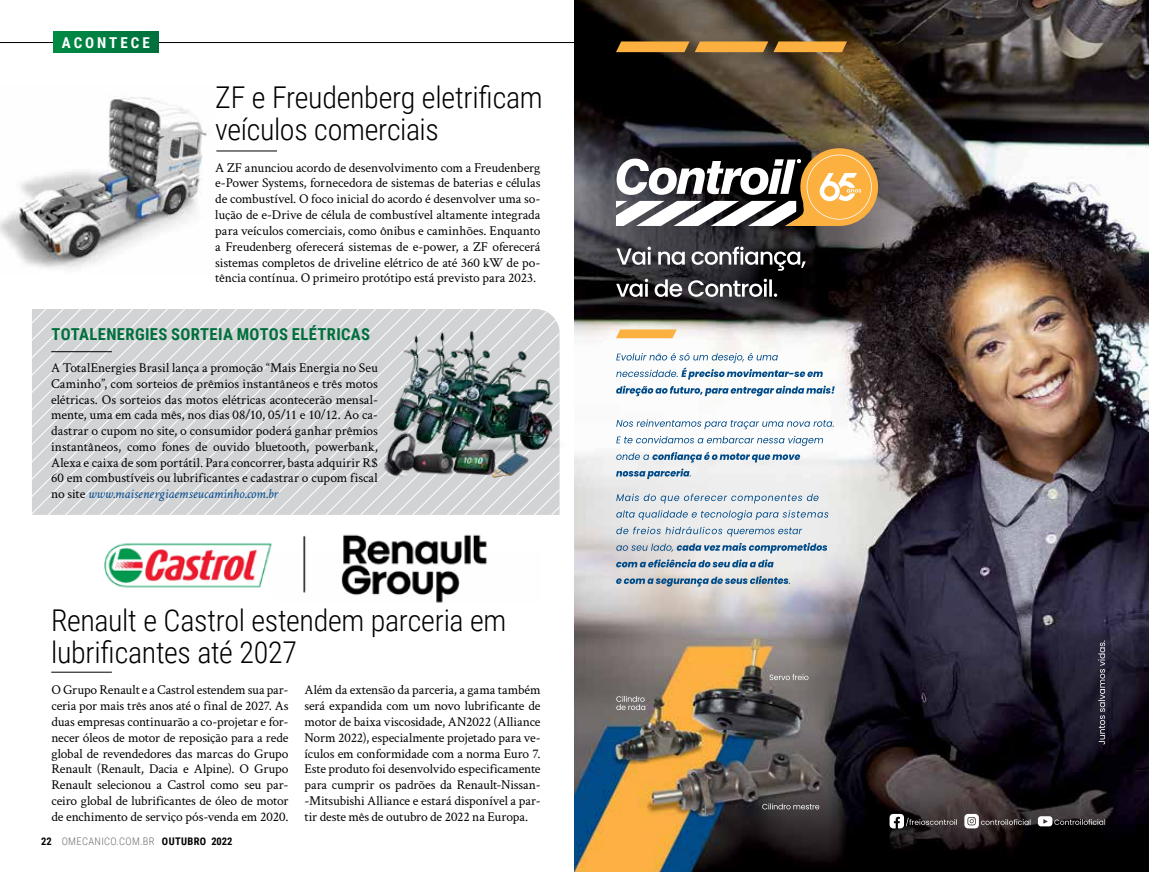
<style>
.page{position:relative;width:1149px;height:872px;background:#fff}
.page>*{position:absolute;margin:0;border:0;box-sizing:border-box;transform-origin:0 0}
.t1{font:300 30px/31.7px "Roboto Condensed";letter-spacing:-.01em;color:#000}
.t2{font:700 16.5px "Roboto Condensed";letter-spacing:.02em;color:#006f3d}
.t3{font:700 15px "Roboto Condensed";letter-spacing:.2em;color:#fff}
.t4{font:13.5px/15.9px "Crimson Text";letter-spacing:-.01em;color:#000;text-align:justify}
.t5{font:300 10.5px "Roboto Condensed";letter-spacing:.035em;color:#6d6e71}
.s1{font-style:italic;color:#004a8f}
.s2{font-weight:700;color:#000}
</style>
<div class="page">
<img style="left:0;top:97px;width:217px;height:171px">
<svg style="left:34px;top:309px;width:17px;height:206px;background:#d4d6d7"></svg>
<svg style="left:51px;top:309px;width:18px;height:206px;background:#d4d6d7"></svg>
<svg style="left:69px;top:309px;width:17px;height:206px;background:#d4d6d7"></svg>
<svg style="left:86px;top:309px;width:17px;height:206px;background:#d4d6d7"></svg>
<svg style="left:103px;top:309px;width:18px;height:206px;background:#d4d6d7"></svg>
<svg style="left:121px;top:309px;width:17px;height:206px;background:#d4d6d7"></svg>
<svg style="left:138px;top:309px;width:17px;height:206px;background:#d4d6d7"></svg>
<svg style="left:155px;top:309px;width:18px;height:206px;background:#d4d6d7"></svg>
<svg style="left:173px;top:309px;width:17px;height:206px;background:#d4d6d7"></svg>
<svg style="left:190px;top:309px;width:17px;height:206px;background:#d4d6d7"></svg>
<svg style="left:207px;top:309px;width:18px;height:206px;background:#d4d6d7"></svg>
<svg style="left:225px;top:309px;width:17px;height:206px;background:#d4d6d7"></svg>
<svg style="left:242px;top:309px;width:17px;height:206px;background:#d4d6d7"></svg>
<svg style="left:259px;top:309px;width:18px;height:206px;background:#d4d6d7"></svg>
<svg style="left:277px;top:309px;width:17px;height:206px;background:#d4d6d7"></svg>
<svg style="left:294px;top:309px;width:17px;height:206px;background:#d4d6d7"></svg>
<svg style="left:311px;top:309px;width:18px;height:206px;background:#d4d6d7"></svg>
<svg style="left:329px;top:309px;width:17px;height:206px;background:#d4d6d7"></svg>
<svg style="left:346px;top:309px;width:18px;height:206px;background:#d4d6d7"></svg>
<svg style="left:364px;top:309px;width:17px;height:206px;background:#d4d6d7"></svg>
<svg style="left:381px;top:309px;width:178px;height:206px;background:#d5d6d7"></svg>
<hr style="left:0;top:42px;width:574px;height:1px;background:#000">
<div style="left:53px;top:32px;width:105px;height:20px;background:linear-gradient(to right,#008b44,#00703d)"></div>
<hr style="left:216px;top:151px;width:61px;height:1px;background:#000">
<hr style="left:51px;top:351px;width:61px;height:1px;background:#000">
<img style="left:104px;top:534px;width:383px;height:69px">
<hr style="left:51px;top:672px;width:61px;height:1px;background:#000">
<img style="left:380px;top:329px;width:180px;height:149px">
<img style="left:574px;top:0;width:574px;height:872px">
<svg style="left:616px;top:576px;width:173px;height:10px;background:#94a9bb"></svg>
<svg style="left:616px;top:559px;width:157px;height:8px"></svg>
<svg style="left:616px;top:543px;width:210px;height:10px;background:#a0b5c7"></svg>
<svg style="left:616px;top:526px;width:185px;height:10px;background:#bfcdd8"></svg>
<svg style="left:616px;top:510px;width:212px;height:10px;background:#beccd8"></svg>
<svg style="left:616px;top:493px;width:202px;height:10px;background:#c2cfda"></svg>
<svg style="left:616px;top:468px;width:74px;height:11px"></svg>
<svg style="left:616px;top:452px;width:183px;height:10px"></svg>
<svg style="left:616px;top:436px;width:207px;height:10px"></svg>
<svg style="left:616px;top:419px;width:217px;height:10px"></svg>
<svg style="left:616px;top:386px;width:218px;height:10px"></svg>
<svg style="left:616px;top:353px;width:206px;height:26px"></svg>
<svg style="left:1097px;top:640px;width:7px;height:104px"></svg>
<svg style="left:616px;top:279px;width:161px;height:18px"></svg>
<svg style="left:616px;top:247px;width:189px;height:24px"></svg>
<svg style="left:769px;top:674px;width:39px;height:6px"></svg>
<svg style="left:616px;top:696px;width:29px;height:14px"></svg>
<svg style="left:762px;top:803px;width:57px;height:6px"></svg>
<svg style="left:615px;top:41px;width:231px;height:11px;background:#de9d3b"></svg>
<svg style="left:615px;top:329px;width:61px;height:9px"></svg>
<svg style="left:615px;top:148px;width:262px;height:78px"></svg>
<svg style="left:889px;top:814px;width:215px;height:14px;background:#5a5556"></svg>
<p class="t3" style="left:62px;top:32px;width:89px">ACONTECE</p>
<h1 class="t1" style="left:215px;top:81px;width:329px">ZF e Freudenberg eletrificam veículos comerciais</h1>
<p class="t4" style="left:215px;top:159px;width:326px">A ZF anunciou acordo de desenvolvimento com a Freudenberg e-Power Systems, fornecedora de sistemas de baterias e células de combustível. O foco inicial do acordo é desenvolver uma so&shy;lução de e-Drive de célula de combustível altamente integrada para veículos comerciais, como ônibus e caminhões. Enquanto a Freudenberg oferecerá sistemas de e-power, a ZF oferecerá sistemas completos de driveline elétrico de até 360 kW de po&shy;tência contínua. O primeiro protótipo está previsto para 2023.</p>
<p class="t2" style="left:52px;top:322px;width:320px">TOTALENERGIES SORTEIA MOTOS ELÉTRICAS</p>
<p class="t4" style="left:51px;top:359px;width:328px">A TotalEnergies Brasil lança a promoção “Mais Energia no Seu Caminho”, com sorteios de prêmios instantâneos e três motos elétricas. Os sorteios das motos elétricas acontecerão mensal&shy;mente, uma em cada mês, nos dias 08/10, 05/11 e 10/12. Ao ca&shy;dastrar o cupom no site, o consumidor poderá ganhar prêmios instantâneos, como fones de ouvido bluetooth, powerbank, Alexa e caixa de som portátil. Para concorrer, basta adquirir R$ 60 em combustíveis ou lubrificantes e cadastrar o cupom fiscal no site <span class="s1">www.maisenergiaemseucaminho.com.br</span></p>
<h1 class="t1" style="left:51px;top:603px;width:456px">Renault e Castrol estendem parceria em lubrificantes até 2027</h1>
<p class="t4" style="left:51px;top:681px;width:238px">O Grupo Renault e a Castrol estendem sua par&shy;ceria por mais três anos até o final de 2027. As duas empresas continuarão a co-projetar e for&shy;necer óleos de motor de reposição para a rede global de revendedores das marcas do Grupo Renault (Renault, Dacia e Alpine). O Grupo Renault selecionou a Castrol como seu par&shy;ceiro global de lubrificantes de óleo de motor de enchimento de serviço pós-venda em 2020.</p>
<p class="t4" style="left:304px;top:681px;width:237px">Além da extensão da parceria, a gama também será expandida com um novo lubrificante de motor de baixa viscosidade, AN2022 (Alliance Norm 2022), especialmente projetado para ve&shy;ículos em conformidade com a norma Euro 7.<br>Este produto foi desenvolvido especificamente para cumprir os padrões da Renault-Nissan--Mitsubishi Alliance e estará disponível a par&shy;tir deste mês de outubro de 2022 na Europa.</p>
<p class="t5" style="left:41px;top:834px;width:193px"><span class="s2">22</span> OMECANICO.COM.BR <span class="s2">OUTUBRO 2022</span></p>
</div>
